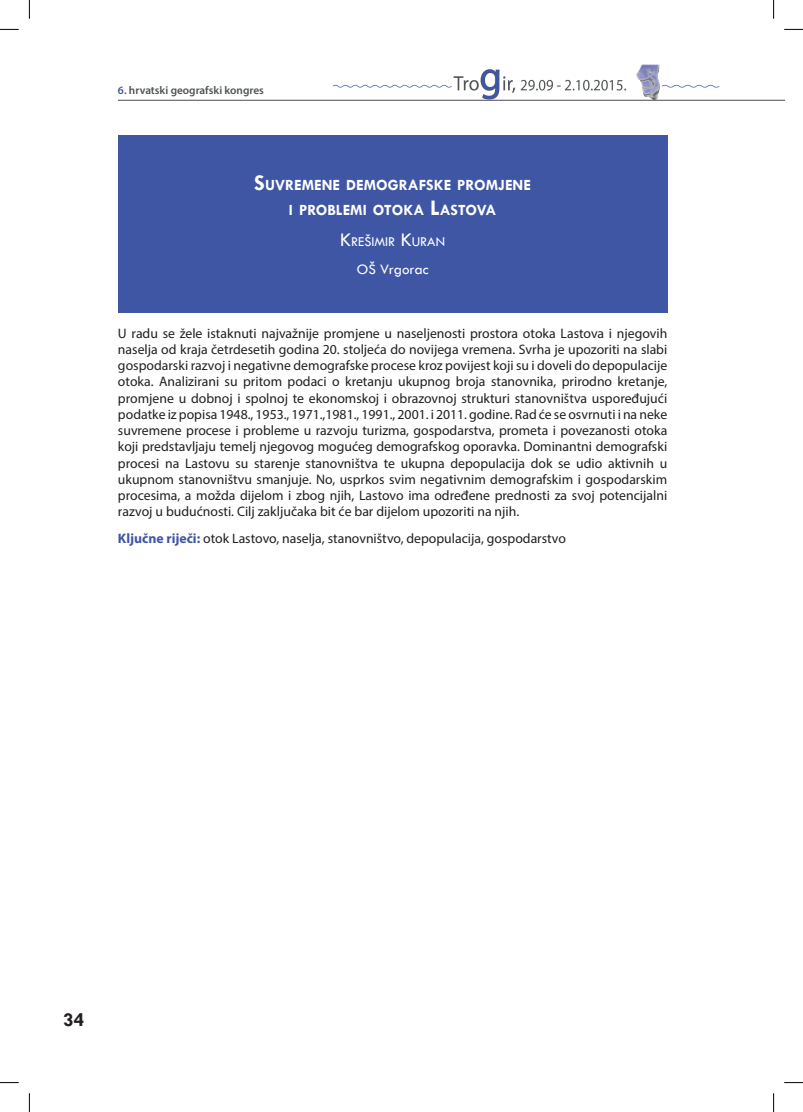
<style>
.page{position:relative;width:803px;height:1112px;background:#fff}
.page>*{position:absolute;margin:0;border:0;box-sizing:border-box;transform-origin:0 0}
.t1{font:700 20px "Tw Cen";color:#231f20}
.t2{font:700 15.75px "Tw Cen";color:#fff}
.t3{font:15px "Tw Cen";color:#fff}
.t4{font:14px "Tw Cen";color:#fff}
.t5{font:13.75px/16.2px "Myriad Pro";color:#231f20;text-align:justify}
.t6{font:600 11.25px "Myriad Pro";color:#4e5353}
.s1{color:#3f56a5}
.s2{font-size:22.5px}
.s3{font-size:20px}
.s4{font-weight:700;color:#3f56a5}
</style>
<div class="page">
<img style="left:313px;top:65px;width:425px;height:35px">
<hr style="left:118px;top:100px;width:666px;height:1px;background:#6f7073">
<div style="left:118px;top:136px;width:549px;height:177px;background:#3f56a5"></div>
<svg style="left:0;top:29px;width:19px;height:1px"></svg>
<svg style="left:784px;top:29px;width:19px;height:1px"></svg>
<svg style="left:0;top:1082px;width:19px;height:1px"></svg>
<svg style="left:784px;top:1082px;width:19px;height:1px"></svg>
<svg style="left:29px;top:0;width:1px;height:19px"></svg>
<svg style="left:29px;top:1093px;width:1px;height:18px"></svg>
<svg style="left:773px;top:0;width:1px;height:19px"></svg>
<svg style="left:773px;top:1093px;width:1px;height:18px"></svg>
<p class="t6" style="left:118px;top:83px;width:147px"><span class="s1">6.</span> hrvatski geografski kongres</p>
<p class="t2" style="left:254px;top:176px;width:278px"><span class="s2">S</span>UVREMENE DEMOGRAFSKE PROMJENE</p>
<p class="t2" style="left:289px;top:201px;width:208px">I PROBLEMI OTOKA <span class="s2">L</span>ASTOVA</p>
<p class="t4" style="left:340px;top:233px;width:106px"><span class="s3">K</span>REŠIMIR <span class="s3">K</span>URAN</p>
<p class="t3" style="left:357px;top:260px;width:73px">OŠ Vrgorac</p>
<p class="t5" style="left:118px;top:324px;width:551px">U radu se žele istaknuti najvažnije promjene u naseljenosti prostora otoka Lastova i njegovih naselja od kraja četrdesetih godina 20. stoljeća do novijega vremena. Svrha je upozoriti na slabi gospodarski razvoj i negativne demografske procese kroz povijest koji su i doveli do depopulacije otoka. Analizirani su pritom podaci o kretanju ukupnog broja stanovnika, prirodno kretanje, promjene u dobnoj i spolnoj te ekonomskoj i obrazovnoj strukturi stanovništva uspoređujući podatke iz popisa 1948., 1953., 1971.,1981., 1991., 2001. i 2011. godine. Rad će se osvrnuti i na neke suvremene procese i probleme u razvoju turizma, gospodarstva, prometa i povezanosti otoka koji predstavljaju temelj njegovog mogućeg demografskog oporavka. Dominantni demografski procesi na Lastovu su starenje stanovništva te ukupna depopulacija dok se udio aktivnih u ukupnom stanovništvu smanjuje. No, usprkos svim negativnim demografskim i gospodarskim procesima, a možda dijelom i zbog njih, Lastovo ima određene prednosti za svoj potencijalni razvoj u budućnosti. Cilj zaključaka bit će bar dijelom upozoriti na njih.</p>
<p class="t5" style="left:118px;top:530px;width:449px"><span class="s4">Ključne riječi:</span> otok Lastovo, naselja, stanovništvo, depopulacija, gospodarstvo</p>
<h1 class="t1" style="left:63px;top:1007px;width:23px">34</h1>
</div>
